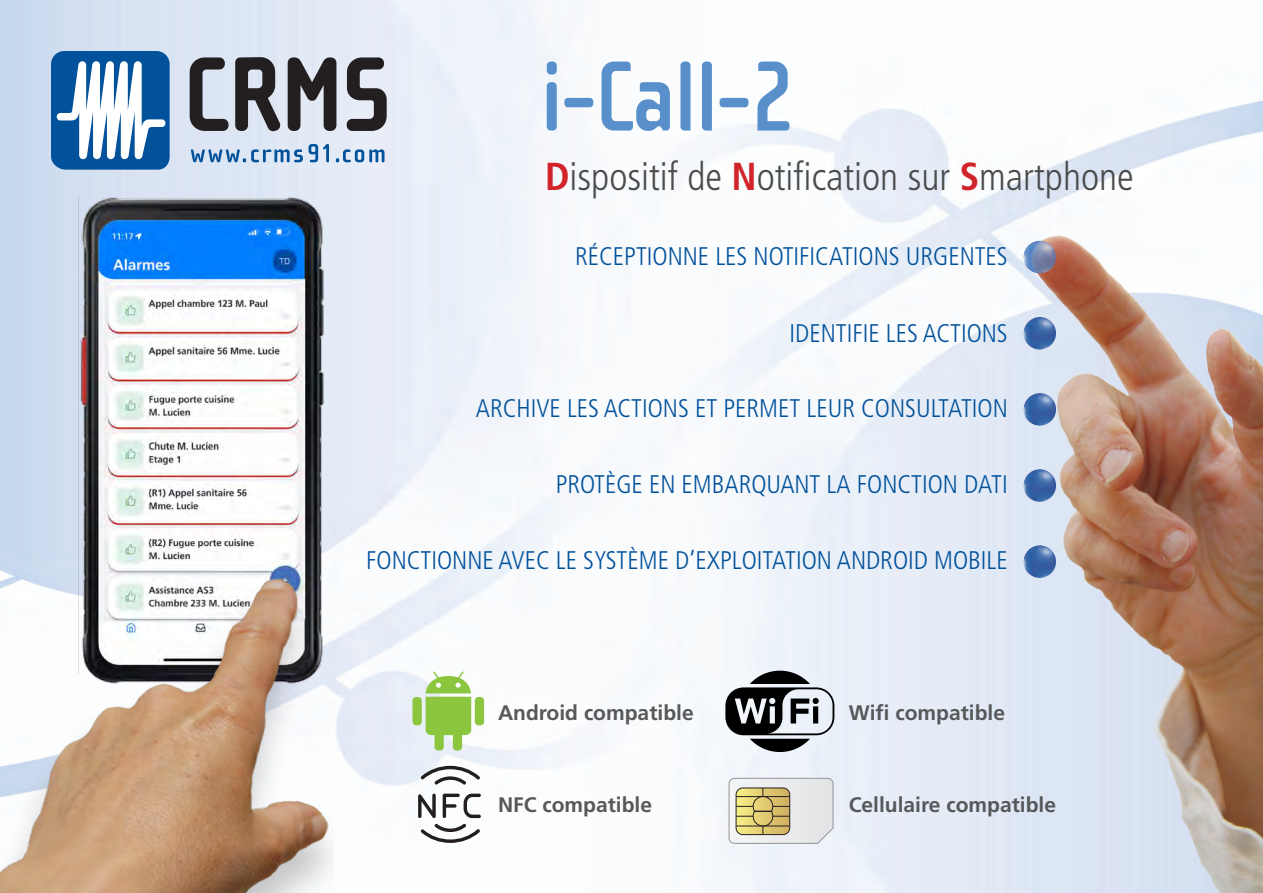
<style>
.page{position:relative;width:1263px;height:893px;background:#fff}
.page>*{position:absolute;margin:0;border:0;box-sizing:border-box;transform-origin:0 0}
.t1{font:700 102px "Cholla Sans";color:#5990cb;scale:.95 1}
.t2{font:300 condensed 39px "Frutiger";color:#4b4c4d}
.t3{font:300 condensed 25.5px "Frutiger";color:#01519b}
.t4{font:700 21px "Frutiger";color:#57585a}
.s1{font-weight:700;color:#d1232a}
</style>
<div class="page">
<img style="left:0;top:0;width:873px;height:893px">
<img style="left:79px;top:191px;width:246px;height:377px">
<img style="left:873px;top:99px;width:390px;height:794px">
<img style="left:1023px;top:241px;width:33px;height:32px;border-radius:16px">
<img style="left:1023px;top:393px;width:33px;height:33px;border-radius:16px">
<img style="left:1023px;top:469px;width:33px;height:33px;border-radius:16px">
<img style="left:1023px;top:545px;width:33px;height:33px;border-radius:16px">
<img style="left:1023px;top:317px;width:33px;height:32px;border-radius:16px">
<img style="left:0;top:568px;width:333px;height:325px">
<svg style="left:728px;top:777px;width:106px;height:68px;background:#d7d1b8"></svg>
<svg style="left:421px;top:766px;width:59px;height:19px"></svg>
<svg style="left:421px;top:824px;width:59px;height:19px"></svg>
<svg style="left:418px;top:794px;width:18px;height:24px"></svg>
<svg style="left:443px;top:794px;width:38px;height:24px"></svg>
<div style="left:475px;top:697px;width:9px;height:28px;background:#8bc63e;border-radius:4px"></div>
<div style="left:412px;top:697px;width:10px;height:28px;background:#8bc63e;border-radius:4px"></div>
<svg style="left:425px;top:671px;width:46px;height:64px"></svg>
<div style="left:434px;top:722px;width:10px;height:28px;background:#8bc63e;border-radius:4px"></div>
<div style="left:453px;top:722px;width:9px;height:28px;background:#8bc63e;border-radius:4px"></div>
<svg style="left:725px;top:671px;width:109px;height:81px"></svg>
<svg style="left:51px;top:51px;width:119px;height:119px"></svg>
<svg style="left:190px;top:57px;width:38px;height:74px;background:#80828a"></svg>
<svg style="left:235px;top:57px;width:45px;height:74px;background:#64656a"></svg>
<svg style="left:288px;top:57px;width:48px;height:74px;background:#64656a"></svg>
<svg style="left:347px;top:57px;width:40px;height:74px;background:#75757a"></svg>
<svg style="left:191px;top:144px;width:138px;height:18px;background:#9dbbda"></svg>
<svg style="left:336px;top:149px;width:48px;height:13px"></svg>
<h1 class="t1" style="left:540px;top:41px;width:270px">i-Call-2</h1>
<h2 class="t2" style="left:545px;top:155px;width:590px"><span class="s1">D</span>ispositif de <span class="s1">N</span>otification sur <span class="s1">S</span>martphone</h2>
<p class="t3" style="left:575px;top:242px;width:434px">RÉCEPTIONNE LES NOTIFICATIONS URGENTES</p>
<p class="t3" style="left:790px;top:318px;width:220px">IDENTIFIE LES ACTIONS</p>
<p class="t3" style="left:476px;top:393px;width:533px">ARCHIVE LES ACTIONS ET PERMET LEUR CONSULTATION</p>
<p class="t3" style="left:556px;top:470px;width:454px">PROTÈGE EN EMBARQUANT LA FONCTION DATI</p>
<p class="t3" style="left:366px;top:546px;width:643px">FONCTIONNE AVEC LE SYSTÈME D’EXPLOITATION ANDROID MOBILE</p>
<p class="t4" style="left:498px;top:700px;width:197px">Android compatible</p>
<p class="t4" style="left:849px;top:700px;width:158px">Wifi compatible</p>
<p class="t4" style="left:498px;top:792px;width:156px">NFC compatible</p>
<p class="t4" style="left:849px;top:792px;width:209px">Cellulaire compatible</p>
</div>
